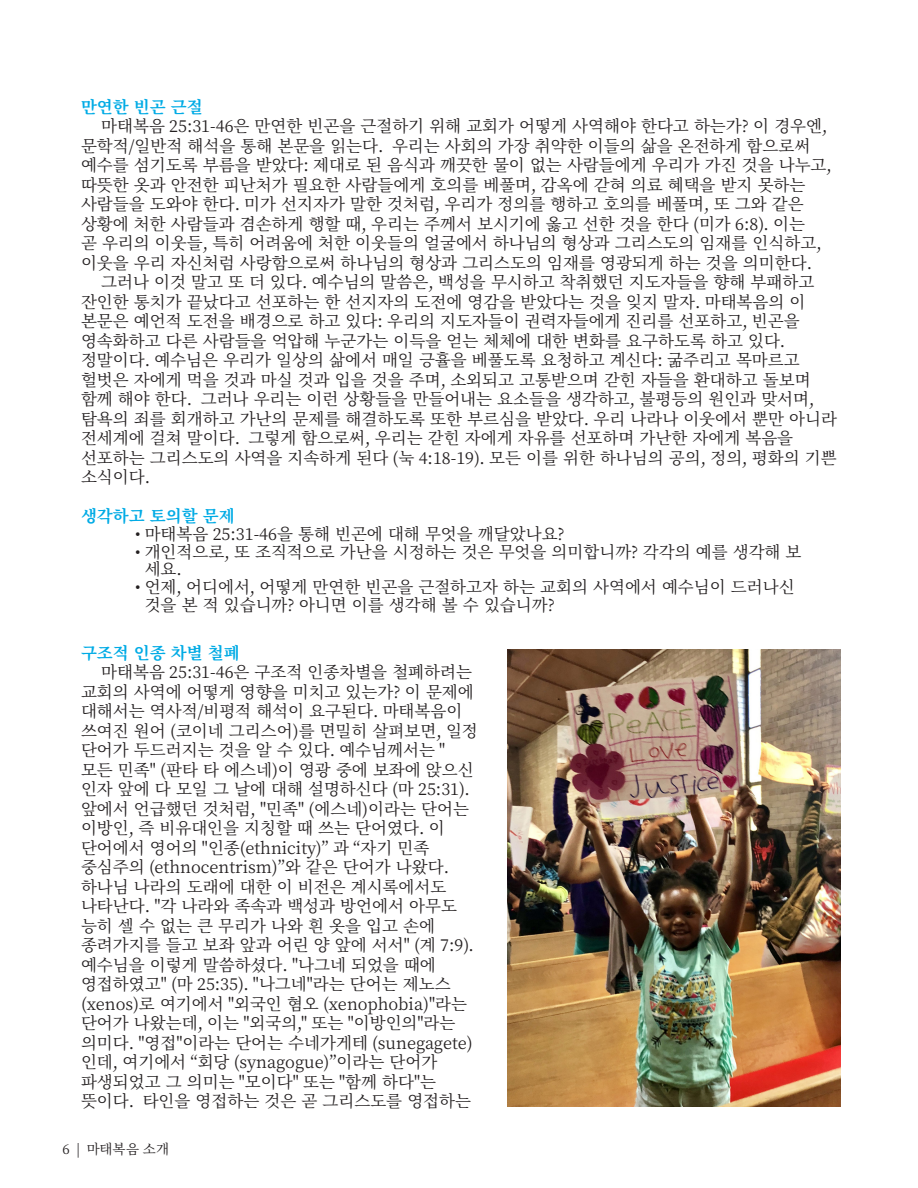
<style>
.page{position:relative;width:918px;height:1188px;background:#fff}
.page>*{position:absolute;margin:0;border:0;box-sizing:border-box;transform-origin:0 0}
.Body{font:16.5px/19.5px "Source Han Serif K";color:#231f20}
.List_Paragraph{font:16.5px/17.9px "Source Han Serif K";color:#231f20}
.Body_Head{font:700 16.5px "Source Han Serif K";color:#00abe5}
.t1{font:13.5px "Source Han Serif K";letter-spacing:.005em;color:#231f20}
</style>
<div class="page">
<img style="left:508px;top:649px;width:332px;height:458px">
<p class="Body_Head" style="left:81px;top:97px;width:123px">만연한 빈곤 근절</p>
<p class="Body" style="left:81px;top:117px;width:752px;text-indent:20px">마태복음 25:31-46은 만연한 빈곤을 근절하기 위해 교회가 어떻게 사역해야 한다고 하는가? 이 경우엔, 문학적/일반적 해석을 통해 본문을 읽는다. 우리는 사회의 가장 취약한 이들의 삶을 온전하게 함으로써 예수를 섬기도록 부름을 받았다: 제대로 된 음식과 깨끗한 물이 없는 사람들에게 우리가 가진 것을 나누고, 따뜻한 옷과 안전한 피난처가 필요한 사람들에게 호의를 베풀며, 감옥에 갇혀 의료 혜택을 받지 못하는 사람들을 도와야 한다. 미가 선지자가 말한 것처럼, 우리가 정의를 행하고 호의를 베풀며, 또 그와 같은 상황에 처한 사람들과 겸손하게 행할 때, 우리는 주께서 보시기에 옳고 선한 것을 한다 (미가 6:8). 이는<br>곧 우리의 이웃들, 특히 어려움에 처한 이웃들의 얼굴에서 하나님의 형상과 그리스도의 임재를 인식하고, 이웃을 우리 자신처럼 사랑함으로써 하나님의 형상과 그리스도의 임재를 영광되게 하는 것을 의미한다.</p>
<p class="Body" style="left:81px;top:273px;width:758px;text-indent:20px">그러나 이것 말고 또 더 있다. 예수님의 말씀은, 백성을 무시하고 착취했던 지도자들을 향해 부패하고 잔인한 통치가 끝났다고 선포하는 한 선지자의 도전에 영감을 받았다는 것을 잊지 말자. 마태복음의 이 본문은 예언적 도전을 배경으로 하고 있다: 우리의 지도자들이 권력자들에게 진리를 선포하고, 빈곤을 영속화하고 다른 사람들을 억압해 누군가는 이득을 얻는 체체에 대한 변화를 요구하도록 하고 있다. 정말이다. 예수님은 우리가 일상의 삶에서 매일 긍휼을 베풀도록 요청하고 계신다: 굶주리고 목마르고 헐벗은 자에게 먹을 것과 마실 것과 입을 것을 주며, 소외되고 고통받으며 갇힌 자들을 환대하고 돌보며 함께 해야 한다. 그러나 우리는 이런 상황들을 만들어내는 요소들을 생각하고, 불평등의 원인과 맞서며, 탐욕의 죄를 회개하고 가난의 문제를 해결하도록 또한 부르심을 받았다. 우리 나라나 이웃에서 뿐만 아니라 전세계에 걸쳐 말이다. 그렇게 함으로써, 우리는 갇힌 자에게 자유를 선포하며 가난한 자에게 복음을 선포하는 그리스도의 사역을 지속하게 된다 (눅 4:18-19). 모든 이를 위한 하나님의 공의, 정의, 평화의 기쁜 소식이다.</p>
<p class="Body_Head" style="left:81px;top:507px;width:155px">생각하고 토의할 문제</p>
<p class="List_Paragraph" style="left:135px;top:525px;width:431px">• 마태복음 25:31-46을 통해 빈곤에 대해 무엇을 깨달았나요?</p>
<p class="List_Paragraph" style="left:145px;top:543px;width:658px;text-indent:-10px">• 개인적으로, 또 조직적으로 가난을 시정하는 것은 무엇을 의미합니까? 각각의 예를 생각해 보 세요.</p>
<p class="List_Paragraph" style="left:145px;top:579px;width:651px;text-indent:-10px">• 언제, 어디에서, 어떻게 만연한 빈곤을 근절하고자 하는 교회의 사역에서 예수님이 드러나신 것을 본 적 있습니까? 아니면 이를 생각해 볼 수 있습니까?</p>
<p class="Body_Head" style="left:81px;top:643px;width:160px">구조적 인종 차별 철폐</p>
<p class="Body" style="left:81px;top:663px;width:398px;text-indent:20px">마태복음 25:31-46은 구조적 인종차별을 철폐하려는 교회의 사역에 어떻게 영향을 미치고 있는가? 이 문제에 대해서는 역사적/비평적 해석이 요구된다. 마태복음이 쓰여진 원어 (코이네 그리스어)를 면밀히 살펴보면, 일정 단어가 두드러지는 것을 알 수 있다. 예수님께서는 " 모든 민족" (판타 타 에스네)이 영광 중에 보좌에 앉으신 인자 앞에 다 모일 그 날에 대해 설명하신다 (마 25:31). 앞에서 언급했던 것처럼, "민족" (에스네)이라는 단어는 이방인, 즉 비유대인을 지칭할 때 쓰는 단어였다. 이 단어에서 영어의 "인종(ethnicity)” 과 “자기 민족 중심주의 (ethnocentrism)”와 같은 단어가 나왔다. 하나님 나라의 도래에 대한 이 비전은 계시록에서도 나타난다. "각 나라와 족속과 백성과 방언에서 아무도 능히 셀 수 없는 큰 무리가 나와 흰 옷을 입고 손에 종려가지를 들고 보좌 앞과 어린 양 앞에 서서" (계 7:9). 예수님을 이렇게 말씀하셨다. "나그네 되었을 때에 영접하였고" (마 25:35). "나그네"라는 단어는 제노스 (xenos)로 여기에서 "외국인 혐오 (xenophobia)"라는 단어가 나왔는데, 이는 "외국의," 또는 "이방인의"라는 의미다. "영접"이라는 단어는 수네가게테 (sunegagete) 인데, 여기에서 “회당 (synagogue)”이라는 단어가 파생되었고 그 의미는 "모이다" 또는 "함께 하다"는 뜻이다. 타인을 영접하는 것은 곧 그리스도를 영접하는</p>
<p class="t1" style="left:63px;top:1141px;width:108px">6 | 마태복음 소개</p>
</div>
